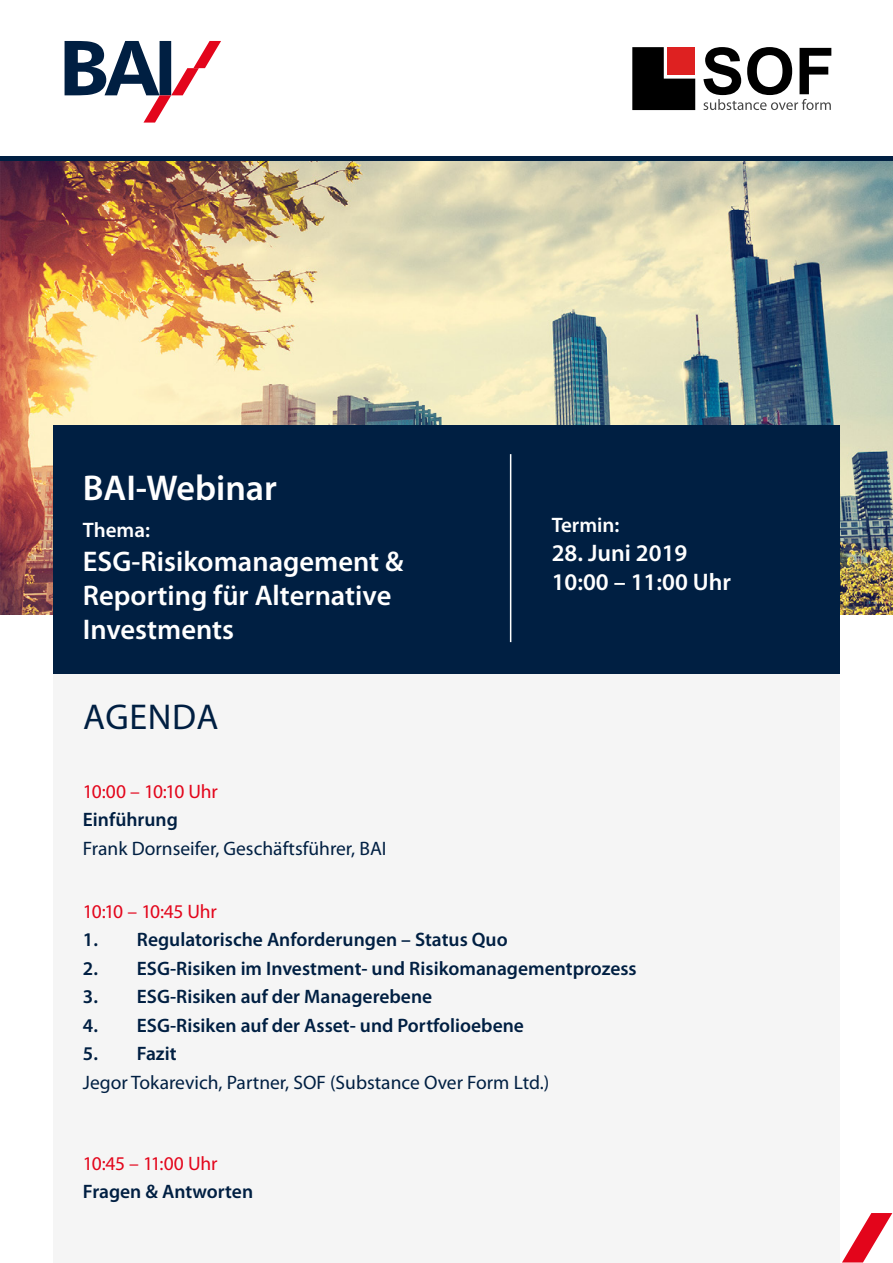
<style>
.page{position:relative;width:893px;height:1263px;background:#fff}
.page>*{position:absolute;margin:0;border:0;box-sizing:border-box;transform-origin:0 0}
.t1{font:600 36px "Myriad Pro";color:#fff}
.t2{font:36px "Myriad Pro";letter-spacing:.02em;color:#001f42}
.t3{font:600 28.5px/34.2px "Myriad Pro";color:#fff}
.t4{font:600 24px/28.8px "Myriad Pro";color:#fff}
.t5{font:600 21px "Myriad Pro";color:#fff}
.t6{font:600 19.5px "Myriad Pro";color:#001f42}
.t7{font:19.5px "Myriad Pro";color:#001f42}
.t8{font:19.5px "Myriad Pro";letter-spacing:-.03em;color:#e3051b}
</style>
<div class="page">
<svg style="left:842px;top:1213px;width:50px;height:49px"></svg>
<div style="left:53px;top:668px;width:787px;height:595px;background:#f5f5f5"></div>
<svg style="left:632px;top:47px;width:63px;height:63px;background:#3a1515"></svg>
<svg style="left:703px;top:47px;width:128px;height:63px"></svg>
<img style="left:0;top:161px;width:893px;height:453px">
<div style="left:0;top:156px;width:893px;height:5px;background:#001f42"></div>
<svg style="left:65px;top:41px;width:156px;height:82px"></svg>
<div style="left:53px;top:425px;width:787px;height:249px;background:#001f42"></div>
<hr style="left:510px;top:454px;width:1px;height:188px;background:#fff">
<h1 class="t1" style="left:83px;top:465px;width:196px">BAI-Webinar</h1>
<p class="t5" style="left:83px;top:516px;width:69px">Thema:</p>
<h2 class="t3" style="left:83px;top:544px;width:322px">ESG-Risikomanagement &amp;<br>Reporting für Alternative<br>Investments</h2>
<h1 class="t2" style="left:83px;top:694px;width:137px">AGENDA</h1>
<p class="t8" style="left:83px;top:779px;width:137px">10:00 – 10:10 Uhr</p>
<p class="t6" style="left:83px;top:807px;width:97px">Einführung</p>
<p class="t7" style="left:83px;top:836px;width:305px">Frank Dornseifer, Geschäftsführer, BAI</p>
<p class="t5" style="left:552px;top:512px;width:69px">Termin:</p>
<p class="t4" style="left:552px;top:538px;width:181px">28. Juni 2019<br>10:00 – 11:00 Uhr</p>
<p class="t8" style="left:83px;top:899px;width:136px">10:10 – 10:45 Uhr</p>
<p class="t6" style="left:83px;top:927px;width:426px">1. Regulatorische Anforderungen – Status Quo</p>
<p class="t6" style="left:83px;top:956px;width:555px">2. ESG-Risiken im Investment- und Risikomanagementprozess</p>
<p class="t6" style="left:83px;top:984px;width:351px">3. ESG-Risiken auf der Managerebene</p>
<p class="t6" style="left:83px;top:1013px;width:442px">4. ESG-Risiken auf der Asset- und Portfolioebene</p>
<p class="t6" style="left:83px;top:1041px;width:95px">5. Fazit</p>
<p class="t7" style="left:83px;top:1070px;width:468px">Jegor Tokarevich, Partner, SOF (Substance Over Form Ltd.)</p>
<p class="t8" style="left:83px;top:1151px;width:136px">10:45 – 11:00 Uhr</p>
<p class="t6" style="left:83px;top:1179px;width:172px">Fragen &amp; Antworten</p>
</div>
